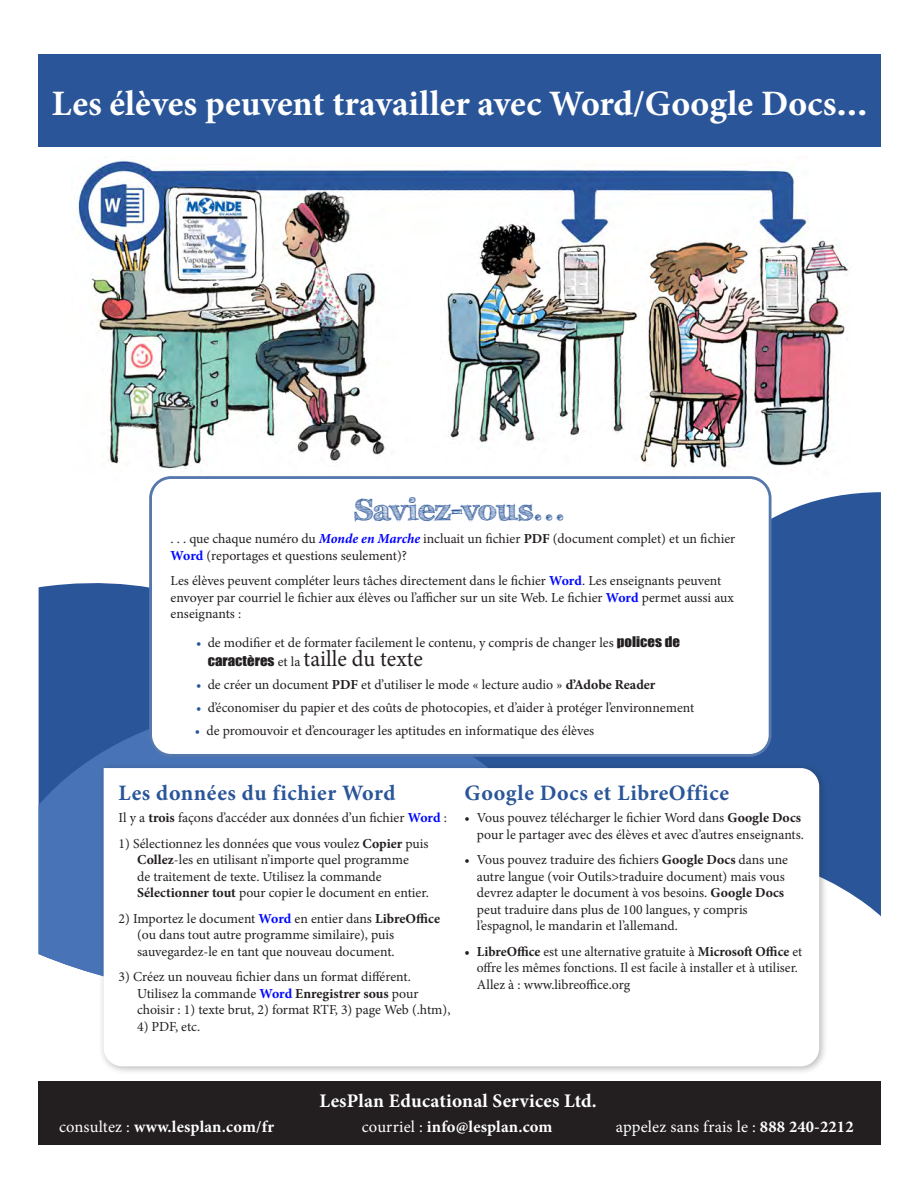
<style>
.page{position:relative;width:918px;height:1188px;background:#fff}
.page>*{position:absolute;margin:0;border:0;box-sizing:border-box;transform-origin:0 0}
.t1{font:700 35.85px "Minion Pro";color:#fff}
.t2{font:700 30.3px "FFF Tusj";letter-spacing:.005em;color:#2a5699}
.t3{font:22.95px "Minion Pro";color:#231f20}
.t4{font:700 22.05px "Minion Pro";letter-spacing:.03em;color:#2a5699}
.t5{font:700 19.2px "Minion Pro";letter-spacing:.01em;color:#fff}
.t6{font:700 16.5px "Minion Pro";letter-spacing:.01em;color:#fff}
.t7{font:16.5px "Minion Pro";letter-spacing:.01em;color:#fff}
.t8{font:13.8px/16.5px "Minion Pro";color:#231f20}
.s1{font-weight:700;font-style:italic;color:#00f}
.s2{font-weight:700}
.s3{font-weight:700;color:#0009ff}
.s4{color:#2a5699}
.s5{font-family:"Impact";font-size:13.5px}
.s6{font-size:13.8px}
.s7{font-weight:400}
</style>
<div class="page">
<svg style="left:39px;top:492px;width:842px;height:425px;fill:#2a5699"></svg>
<svg style="left:39px;top:684px;width:528px;height:291px;background:#416bad"></svg>
<div style="left:39px;top:54px;width:842px;height:93px;background:#2a5699"></div>
<div style="left:39px;top:1081px;width:842px;height:63px;background:#231f20"></div>
<img style="left:75px;top:156px;width:774px;height:314px">
<div style="left:97px;top:762px;width:731px;height:314px;background:#231f20;opacity:.33"></div>
<svg style="left:104px;top:768px;width:715px;height:298px"></svg>
<div style="left:151px;top:478px;width:619px;height:277px;background:#fff;border-radius:21px"></div>
<div style="left:149px;top:476px;width:623px;height:281px;border:3px solid #5578ad;border-radius:21px"></div>
<svg style="left:177px;top:195px;width:79px;height:84px"></svg>
<img style="left:180px;top:196px;width:69px;height:83px">
<svg style="left:565px;top:252px;width:34px;height:51px"></svg>
<img style="left:565px;top:252px;width:33px;height:49px">
<svg style="left:765px;top:256px;width:34px;height:56px"></svg>
<img style="left:765px;top:256px;width:33px;height:55px">
<p class="t1" style="left:52px;top:78px;width:817px">Les élèves peuvent travailler avec Word/Google Docs...</p>
<p class="t2" style="left:354px;top:492px;width:213px">Saviez-vous...</p>
<p class="t8" style="left:171px;top:531px;width:566px">. . . que chaque numéro du <span class="s1">Monde en Marche</span> incluait un fichier <span class="s2">PDF</span> (document complet) et un fichier<br><span class="s3">Word</span> (reportages et questions seulement)?</p>
<p class="t8" style="left:171px;top:573px;width:565px">Les élèves peuvent compléter leurs tâches directement dans le fichier <span class="s3">Word</span>. Les enseignants peuvent envoyer par courriel le fichier aux élèves ou l’afficher sur un site Web. Le fichier <span class="s3">Word</span> permet aussi aux enseignants :</p>
<p class="t8" style="left:196px;top:634px;width:486px"><span class="s4">•</span> de modifier et de formater facilement le contenu, y compris de changer les <span class="s5">polices de</span></p>
<p class="t3" style="left:208px;top:643px;width:217px"><span class="s5">caractères</span> <span class="s6">et la</span> taille du texte</p>
<p class="t8" style="left:196px;top:676px;width:461px"><span class="s4">•</span> de créer un document <span class="s2">PDF</span> et d’utiliser le mode « lecture audio » <span class="s2">d’Adobe Reader</span></p>
<p class="t8" style="left:196px;top:699px;width:500px"><span class="s4">•</span> d’économiser du papier et des coûts de photocopies, et d’aider à protéger l’environnement</p>
<p class="t8" style="left:195px;top:722px;width:401px"><span class="s4">•</span> de promouvoir et d’encourager les aptitudes en informatique des élèves</p>
<p class="t4" style="left:119px;top:777px;width:278px">Les données du fichier Word</p>
<p class="t8" style="left:119px;top:810px;width:330px">Il y a <span class="s2">trois</span> façons d’accéder aux données d’un fichier <span class="s3">Word</span> :</p>
<p class="t8" style="left:137px;top:835px;width:293px;text-indent:-19px">1) Sélectionnez les données que vous voulez <span class="s2">Copier</span> puis <span class="s2">Collez</span>-les en utilisant n’importe quel programme<br>de traitement de texte. Utilisez la commande <span class="s2">Sélectionner tout</span> pour copier le document en entier.</p>
<p class="t8" style="left:137px;top:910px;width:304px;text-indent:-19px">2) Importez le document <span class="s3">Word</span> en entier dans <span class="s2">LibreOffice </span>(ou dans tout autre programme similaire), puis sauvegardez-le en tant que nouveau document.</p>
<p class="t8" style="left:137px;top:969px;width:315px;text-indent:-19px">3) Créez un nouveau fichier dans un format différent.<br>Utilisez la commande <span class="s3">Word</span> <span class="s2">Enregistrer sous</span> pour choisir : 1) texte brut, 2) format RTF, 3) page Web (.htm),</p>
<p class="t8" style="left:137px;top:1018px;width:65px">4) PDF, etc.</p>
<p class="t4" style="left:465px;top:777px;width:266px">Google Docs et LibreOffice</p>
<p class="t8" style="left:465px;top:810px;width:341px;text-align:right">• Vous pouvez télécharger le fichier Word dans <span class="s2">Google Docs </span>pour le partager avec des élèves et avec d’autres enseignants.</p>
<p class="t8" style="left:477px;top:852px;width:313px;text-indent:-12px">• Vous pouvez traduire des fichiers <span class="s2">Google Docs</span> dans une autre langue (voir Outils&gt;traduire document) mais vous devrez adapter le document à vos besoins. <span class="s2">Google Docs </span>peut traduire dans plus de 100 langues, y compris l’espagnol, le mandarin et l’allemand.</p>
<p class="t8" style="left:477px;top:943px;width:327px;text-indent:-12px"><span class="s2">• LibreOffice</span> est une alternative gratuite à <span class="s2">Microsoft Office</span> et offre les mêmes fonctions. Il est facile à installer et à utiliser.<br>Allez à : www.libreoffice.org</p>
<p class="t5" style="left:319px;top:1088px;width:279px">LesPlan Educational Services Ltd.</p>
<p class="t6" style="left:59px;top:1115px;width:217px"><span class="s7">consultez :</span> www.lesplan.com/fr</p>
<p class="t6" style="left:362px;top:1115px;width:192px"><span class="s7">courriel :</span> info@lesplan.com</p>
<p class="t7" style="left:616px;top:1116px;width:239px">appelez sans frais le : <span class="s2">888 240-2212</span></p>
</div>
